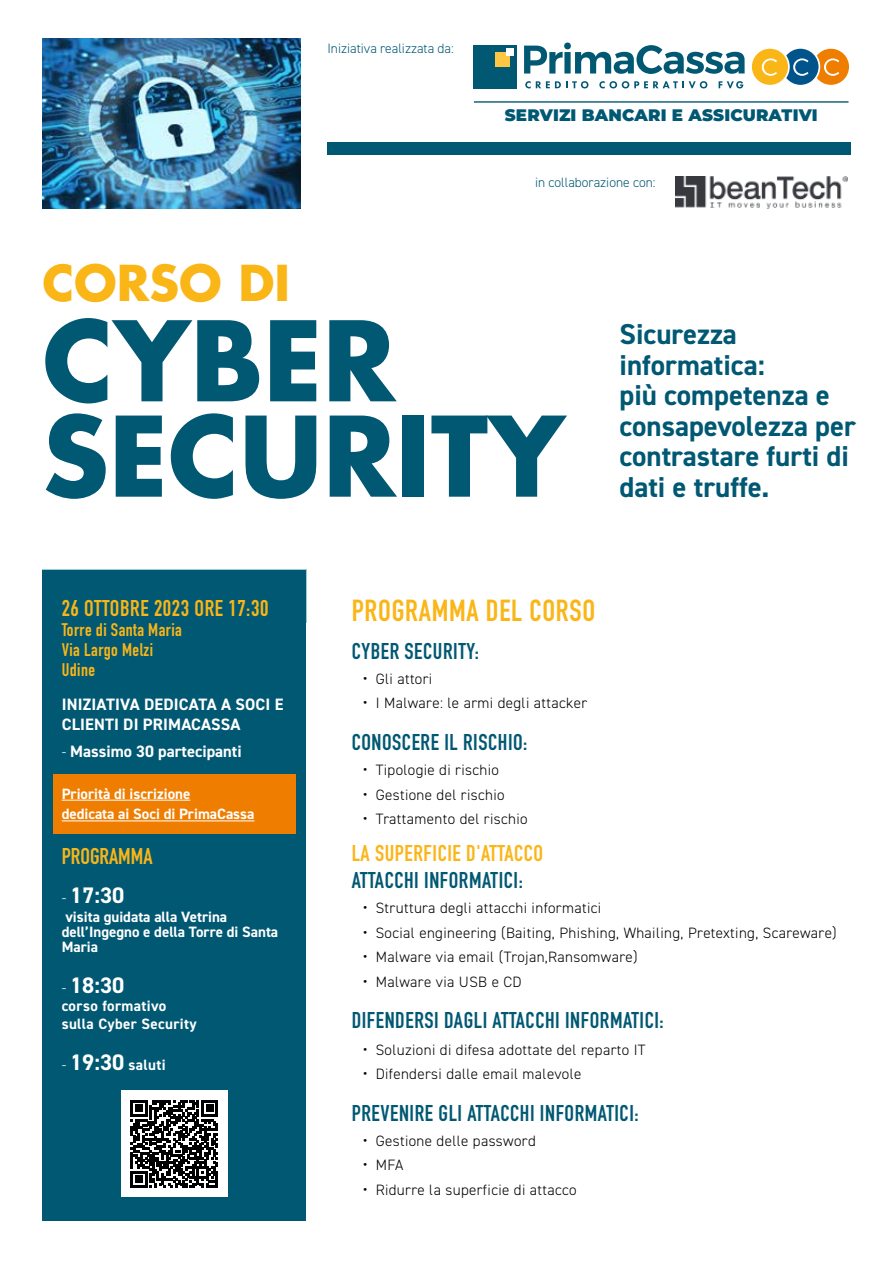
<style>
.page{position:relative;width:893px;height:1263px;background:#fff}
.page>*{position:absolute;margin:0;border:0;box-sizing:border-box;transform-origin:0 0}
.t1{font:700 107.55px/95.4px "Futura";color:#005873}
.t2{font:700 48.15px "Futura";color:#fab517}
.t3{font:700 30px "DIN Condensed";letter-spacing:.025em;color:#fab517}
.t4{font:700 28.8px/30.5px "DIN2014";color:#005873}
.t5{font:700 22.5px "DIN Condensed";letter-spacing:.025em;color:#005873}
.t6{font:700 22.5px "DIN Condensed";letter-spacing:.025em;color:#fab517}
.t7{font:700 22.5px "DIN2014";color:#fff}
.t8{font:700 22.5px "DIN Condensed";color:#fab517}
.t9{font:700 18px/20.1px "DIN Condensed";letter-spacing:.025em;color:#fab517}
.t10{font:900 16.65px "Montserrat";letter-spacing:.01em;color:#005873}
.t11{font:700 16.5px/19.5px "DIN2014";letter-spacing:.01em;color:#fff}
.t12{font:300 15px "DIN2014";letter-spacing:.025em;color:#000}
.t13{font:700 15px/15px "DIN2014";color:#fff}
.t14{font:700 15px/17.7px "DIN2014";letter-spacing:.025em;color:#fff}
.t15{font:300 13.5px "DIN2014";color:#025873}
.s1{font-weight:300;font-size:15px}
.s2{font-weight:300}
.s3{font-size:22.5px}
.s4{font-size:16.5px}
</style>
<div class="page">
<img style="left:43px;top:38px;width:257px;height:171px">
<div style="left:473px;top:45px;width:44px;height:43px;background:#005873"></div>
<div style="left:495px;top:52px;width:14px;height:15px;background:#fdc643"></div>
<div style="left:506px;top:49px;width:7px;height:7px;background:#fff"></div>
<div style="left:752px;top:49px;width:36px;height:36px;background:#fab517;border-radius:50%"></div>
<svg style="left:762px;top:58px;width:15px;height:18px"></svg>
<svg style="left:786px;top:49px;width:63px;height:36px"></svg>
<svg style="left:524px;top:43px;width:221px;height:31px"></svg>
<svg style="left:525px;top:81px;width:63px;height:7px"></svg>
<svg style="left:599px;top:81px;width:108px;height:7px"></svg>
<svg style="left:719px;top:81px;width:24px;height:7px"></svg>
<hr style="left:474px;top:101px;width:374px;height:2px;background:#005873">
<div style="left:327px;top:142px;width:523px;height:13px;background:#005873"></div>
<div style="left:43px;top:570px;width:263px;height:650px;background:#005873"></div>
<img style="left:675px;top:176px;width:173px;height:33px">
<div style="left:53px;top:774px;width:243px;height:59px;background:#ef7d00"></div>
<hr style="left:62px;top:800px;width:128px;height:1px;background:#fff">
<hr style="left:62px;top:820px;width:192px;height:1px;background:#fff">
<div style="left:121px;top:1091px;width:106px;height:106px;background:#fff"></div>
<svg style="left:131px;top:1100px;width:87px;height:87px"></svg>
<p class="t15" style="left:327px;top:40px;width:128px">Iniziativa realizzata da:</p>
<p class="t10" style="left:505px;top:103px;width:314px">SERVIZI BANCARI E ASSICURATIVI</p>
<p class="t15" style="left:535px;top:174px;width:122px">in collaborazione con:</p>
<h2 class="t2" style="left:43px;top:249px;width:249px">CORSO DI</h2>
<h1 class="t1" style="left:43px;top:310px;width:524px">CYBER<br>SECURITY</h1>
<h3 class="t4" style="left:619px;top:319px;width:238px">Sicurezza informatica:<br>più competenza e consapevolezza per contrastare furti di dati e truffe.</h3>
<h3 class="t6" style="left:62px;top:593px;width:208px">26 OTTOBRE 2023 ORE 17:30</h3>
<p class="t9" style="left:62px;top:619px;width:122px">Torre di Santa Maria<br>Via Largo Melzi<br>Udine</p>
<p class="t11" style="left:62px;top:695px;width:223px">INIZIATIVA DEDICATA A SOCI E<br>CLIENTI DI PRIMACASSA</p>
<p class="t11" style="left:62px;top:741px;width:182px"><span class="s1">-</span> Massimo 30 partecipanti</p>
<p class="t13" style="left:62px;top:783px;width:194px;line-height:20.7px">Priorità di iscrizione<br>dedicata ai Soci di PrimaCassa</p>
<h3 class="t8" style="left:62px;top:841px;width:92px">PROGRAMMA</h3>
<h3 class="t7" style="left:62px;top:880px;width:64px"><span class="s1">-</span> 17:30</h3>
<p class="t13" style="left:62px;top:909px;width:218px">visita guidata alla Vetrina dell’Ingegno e della Torre di Santa<br>Maria</p>
<h3 class="t7" style="left:62px;top:971px;width:64px"><span class="s1">-</span> 18:30</h3>
<p class="t14" style="left:62px;top:997px;width:137px">corso formativo sulla Cyber Security</p>
<p class="t13" style="left:62px;top:1057px;width:105px"><span class="s2">-</span> <span class="s3">19:30</span> saluti</p>
<h3 class="t3" style="left:352px;top:590px;width:245px">PROGRAMMA DEL CORSO</h3>
<h3 class="t5" style="left:352px;top:636px;width:129px">CYBER SECURITY:</h3>
<p class="t12" style="left:363px;top:670px;width:71px"><span class="s4">•</span> Gli attori</p>
<p class="t12" style="left:363px;top:694px;width:226px"><span class="s4">•</span> I Malware: le armi degli attacker</p>
<h3 class="t5" style="left:352px;top:727px;width:177px">CONOSCERE IL RISCHIO:</h3>
<p class="t12" style="left:363px;top:761px;width:138px"><span class="s4">•</span> Tipologie di rischio</p>
<p class="t12" style="left:363px;top:785px;width:143px"><span class="s4">•</span> Gestione del rischio</p>
<p class="t12" style="left:363px;top:810px;width:166px"><span class="s4">•</span> Trattamento del rischio</p>
<h3 class="t6" style="left:352px;top:838px;width:193px">LA SUPERFICIE D'ATTACCO</h3>
<h3 class="t5" style="left:352px;top:865px;width:173px">ATTACCHI INFORMATICI:</h3>
<p class="t12" style="left:363px;top:899px;width:240px"><span class="s4">•</span> Struttura degli attacchi informatici</p>
<p class="t12" style="left:363px;top:923px;width:475px"><span class="s4">•</span> Social engineering (Baiting, Phishing, Whailing, Pretexting, Scareware)</p>
<p class="t12" style="left:363px;top:948px;width:276px"><span class="s4">•</span> Malware via email (Trojan,Ransomware)</p>
<p class="t12" style="left:363px;top:972px;width:160px"><span class="s4">•</span> Malware via USB e CD</p>
<h3 class="t5" style="left:352px;top:1005px;width:314px">DIFENDERSI DAGLI ATTACCHI INFORMATICI:</h3>
<p class="t12" style="left:363px;top:1040px;width:284px"><span class="s4">•</span> Soluzioni di difesa adottate del reparto IT</p>
<p class="t12" style="left:363px;top:1065px;width:220px"><span class="s4">•</span> Difendersi dalle email malevole</p>
<h3 class="t5" style="left:352px;top:1098px;width:288px">PREVENIRE GLI ATTACCHI INFORMATICI:</h3>
<p class="t12" style="left:363px;top:1131px;width:174px"><span class="s4">•</span> Gestione delle password</p>
<p class="t12" style="left:363px;top:1156px;width:42px"><span class="s4">•</span> MFA</p>
<p class="t12" style="left:363px;top:1181px;width:215px"><span class="s4">•</span> Ridurre la superficie di attacco</p>
</div>
